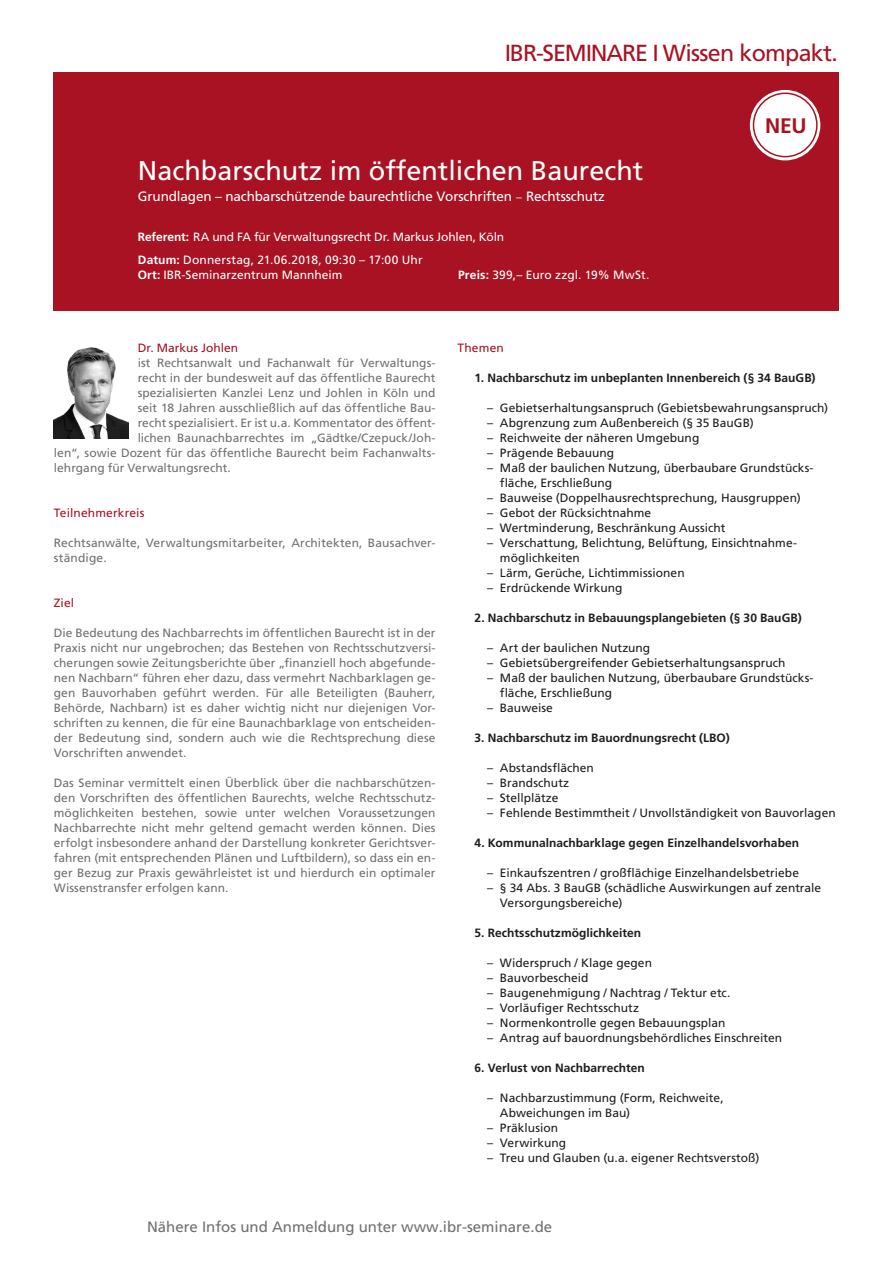
<style>
.page{position:relative;width:893px;height:1263px;background:#fff}
.page>*{position:absolute;margin:0;border:0;box-sizing:border-box;transform-origin:0 0}
.t1{font:27px "Frutiger LT";color:#fff}
.t2{font:23.25px "Frutiger";letter-spacing:-.03em;color:#a81222}
.t3{font:700 21px "Frutiger LT";color:#a81222}
.t4{font:15px "Frutiger LT";color:#70706f}
.t5{font:13.5px "Frutiger LT";letter-spacing:-.01em;color:#fff}
.t6{font:12px/15px "Frutiger LT";color:#70706f;text-align:justify}
.t7{font:12px/15px "Frutiger";color:#1d1d1b}
.t8{font:700 12px "Frutiger LT";letter-spacing:.005em;color:#1d1d1b}
.t9{font:12px/15px "Frutiger LT";color:#fff}
.t10{font:12px "Frutiger LT";letter-spacing:.01em;color:#a81222}
.s1{font-family:"Minion Pro"}
.s2{font-weight:700}
</style>
<div class="page">
<div style="left:53px;top:73px;width:785px;height:238px;background:#a81222"></div>
<img style="left:54px;top:347px;width:74px;height:91px">
<div style="left:750px;top:90px;width:70px;height:70px;background:#fff;border-radius:50%"></div>
<div style="left:753px;top:93px;width:65px;height:64px;border:2px solid #a81222;border-radius:50%"></div>
<h2 class="t2" style="left:505px;top:39px;width:335px">IBR-SEMINARE I Wissen kompakt.</h2>
<h1 class="t1" style="left:138px;top:154px;width:507px">Nachbarschutz im öffentlichen Baurecht</h1>
<p class="t5" style="left:138px;top:189px;width:468px">Grundlagen – nachbarschützende baurechtliche Vorschriften <span class="s1">–</span> Rechtsschutz</p>
<p class="t9" style="left:138px;top:230px;width:368px"><span class="s2">Referent:</span> RA und FA für Verwaltungsrecht Dr. Markus Johlen, Köln</p>
<p class="t9" style="left:138px;top:252px;width:286px"><span class="s2">Datum:</span> Donnerstag, 21.06.2018, 09:30 – 17:00 Uhr<br><span class="s2">Ort:</span> IBR-Seminarzentrum Mannheim</p>
<p class="t9" style="left:458px;top:267px;width:193px"><span class="s2">Preis:</span> 399,– Euro zzgl. 19% MwSt.</p>
<h3 class="t3" style="left:765px;top:113px;width:43px">NEU</h3>
<p class="t10" style="left:138px;top:340px;width:102px">Dr. Markus Johlen</p>
<p class="t6" style="left:138px;top:355px;width:299px">ist Rechtsanwalt und Fachanwalt für Verwaltungs-</p>
<p class="t6" style="left:138px;top:370px;width:299px">recht in der bundesweit auf das öffentliche Baurecht</p>
<p class="t6" style="left:138px;top:385px;width:299px">spezialisierten Kanzlei Lenz und Johlen in Köln und</p>
<p class="t6" style="left:138px;top:400px;width:299px">seit 18 Jahren ausschließlich auf das öffentliche Bau-</p>
<p class="t6" style="left:138px;top:415px;width:299px">recht spezialisiert. Er ist u.a. Kommentator des öffent-</p>
<p class="t6" style="left:138px;top:430px;width:299px">lichen Baunachbarrechtes im „Gädtke/Czepuck/Joh-</p>
<p class="t6" style="left:54px;top:445px;width:383px">len“, sowie Dozent für das öffentliche Baurecht beim Fachanwalts-</p>
<p class="t6" style="left:54px;top:460px;width:179px">lehrgang für Verwaltungsrecht.</p>
<p class="t10" style="left:54px;top:505px;width:92px">Teilnehmerkreis</p>
<p class="t6" style="left:54px;top:535px;width:383px">Rechtsanwälte, Verwaltungsmitarbeiter, Architekten, Bausachver&shy;ständige.</p>
<p class="t10" style="left:54px;top:595px;width:22px">Ziel</p>
<p class="t6" style="left:54px;top:625px;width:383px">Die Bedeutung des Nachbarrechts im öffentlichen Baurecht ist in der Praxis nicht nur ungebrochen; das Bestehen von Rechtsschutzversi&shy;cherungen sowie Zeitungsberichte über „finanziell hoch abgefunde&shy;nen Nachbarn“ führen eher dazu, dass vermehrt Nachbarklagen ge&shy;gen Bauvorhaben geführt werden. Für alle Beteiligten (Bauherr, Behörde, Nachbarn) ist es daher wichtig nicht nur diejenigen Vor&shy;schriften zu kennen, die für eine Baunachbarklage von entscheiden&shy;der Bedeutung sind, sondern auch wie die Rechtsprechung diese Vorschriften anwendet.</p>
<p class="t6" style="left:54px;top:775px;width:383px">Das Seminar vermittelt einen Überblick über die nachbarschützen&shy;den Vorschriften des öffentlichen Baurechts, welche Rechtsschutz&shy;möglichkeiten bestehen, sowie unter welchen Voraussetzungen Nachbarrechte nicht mehr geltend gemacht werden können. Dies erfolgt insbesondere anhand der Darstellung konkreter Gerichtsver&shy;fahren (mit entsprechenden Plänen und Luftbildern), so dass ein en&shy;ger Bezug zur Praxis gewährleistet ist und hierdurch ein optimaler Wissenstransfer erfolgen kann.</p>
<p class="t10" style="left:457px;top:340px;width:48px">Themen</p>
<p class="t8" style="left:474px;top:370px;width:343px">1. Nachbarschutz im unbeplanten Innenbereich (§ 34 BauGB)</p>
<p class="t7" style="left:487px;top:400px;width:342px">– Gebietserhaltungsanspruch (Gebietsbewahrungsanspruch)</p>
<p class="t7" style="left:487px;top:415px;width:268px">– Abgrenzung zum Außenbereich (§ 35 BauGB)</p>
<p class="t7" style="left:487px;top:430px;width:214px">– Reichweite der näheren Umgebung</p>
<p class="t7" style="left:487px;top:445px;width:129px">– Prägende Bebauung</p>
<p class="t7" style="left:500px;top:460px;width:315px;text-indent:-13px">– Maß der baulichen Nutzung, überbaubare Grundstücks&shy;fläche, Erschließung</p>
<p class="t7" style="left:487px;top:490px;width:315px">– Bauweise (Doppelhausrechtsprechung, Hausgruppen)</p>
<p class="t7" style="left:487px;top:505px;width:165px">– Gebot der Rücksichtnahme</p>
<p class="t7" style="left:487px;top:520px;width:240px">– Wertminderung, Beschränkung Aussicht</p>
<p class="t7" style="left:500px;top:535px;width:299px;text-indent:-13px">– Verschattung, Belichtung, Belüftung, Einsichtnahme&shy;möglichkeiten</p>
<p class="t7" style="left:487px;top:565px;width:199px">– Lärm, Gerüche, Lichtimmissionen</p>
<p class="t7" style="left:487px;top:580px;width:137px">– Erdrückende Wirkung</p>
<p class="t8" style="left:474px;top:610px;width:329px">2. Nachbarschutz in Bebauungsplangebieten (§ 30 BauGB)</p>
<p class="t7" style="left:487px;top:640px;width:165px">– Art der baulichen Nutzung</p>
<p class="t7" style="left:487px;top:655px;width:300px">– Gebietsübergreifender Gebietserhaltungsanspruch</p>
<p class="t7" style="left:500px;top:670px;width:315px;text-indent:-13px">– Maß der baulichen Nutzung, überbaubare Grundstücks&shy;fläche, Erschließung</p>
<p class="t7" style="left:487px;top:700px;width:67px">– Bauweise</p>
<p class="t8" style="left:474px;top:730px;width:257px">3. Nachbarschutz im Bauordnungsrecht (LBO)</p>
<p class="t7" style="left:487px;top:760px;width:108px">– Abstandsflächen</p>
<p class="t7" style="left:487px;top:775px;width:83px">– Brandschutz</p>
<p class="t7" style="left:487px;top:790px;width:73px">– Stellplätze</p>
<p class="t7" style="left:487px;top:805px;width:350px">– Fehlende Bestimmtheit / Unvollständigkeit von Bauvorlagen</p>
<p class="t8" style="left:474px;top:835px;width:326px">4. Kommunalnachbarklage gegen Einzelhandelsvorhaben</p>
<p class="t7" style="left:487px;top:865px;width:313px">– Einkaufszentren / großflächige Einzelhandelsbetriebe</p>
<p class="t7" style="left:500px;top:880px;width:323px;text-indent:-13px">– § 34 Abs. 3 BauGB (schädliche Auswirkungen auf zentrale<br>Versorgungsbereiche)</p>
<p class="t8" style="left:474px;top:925px;width:168px">5. Rechtsschutzmöglichkeiten</p>
<p class="t7" style="left:487px;top:955px;width:166px">– Widerspruch / Klage gegen</p>
<p class="t7" style="left:487px;top:970px;width:103px">– Bauvorbescheid</p>
<p class="t7" style="left:487px;top:985px;width:245px">– Baugenehmigung / Nachtrag / Tektur etc.</p>
<p class="t7" style="left:487px;top:1000px;width:153px">– Vorläufiger Rechtsschutz</p>
<p class="t7" style="left:487px;top:1015px;width:240px">– Normenkontrolle gegen Bebauungsplan</p>
<p class="t7" style="left:487px;top:1030px;width:297px">– Antrag auf bauordnungsbehördliches Einschreiten</p>
<p class="t8" style="left:474px;top:1060px;width:172px">6. Verlust von Nachbarrechten</p>
<p class="t7" style="left:500px;top:1090px;width:225px;text-indent:-13px">– Nachbarzustimmung (Form, Reichweite,<br>Abweichungen im Bau)</p>
<p class="t7" style="left:487px;top:1120px;width:72px">– Präklusion</p>
<p class="t7" style="left:487px;top:1135px;width:80px">– Verwirkung</p>
<p class="t7" style="left:487px;top:1150px;width:274px">– Treu und Glauben (u.a. eigener Rechtsverstoß)</p>
<p class="t4" style="left:147px;top:1218px;width:407px">Nähere Infos und Anmeldung unter www.ibr-seminare.de</p>
</div>
